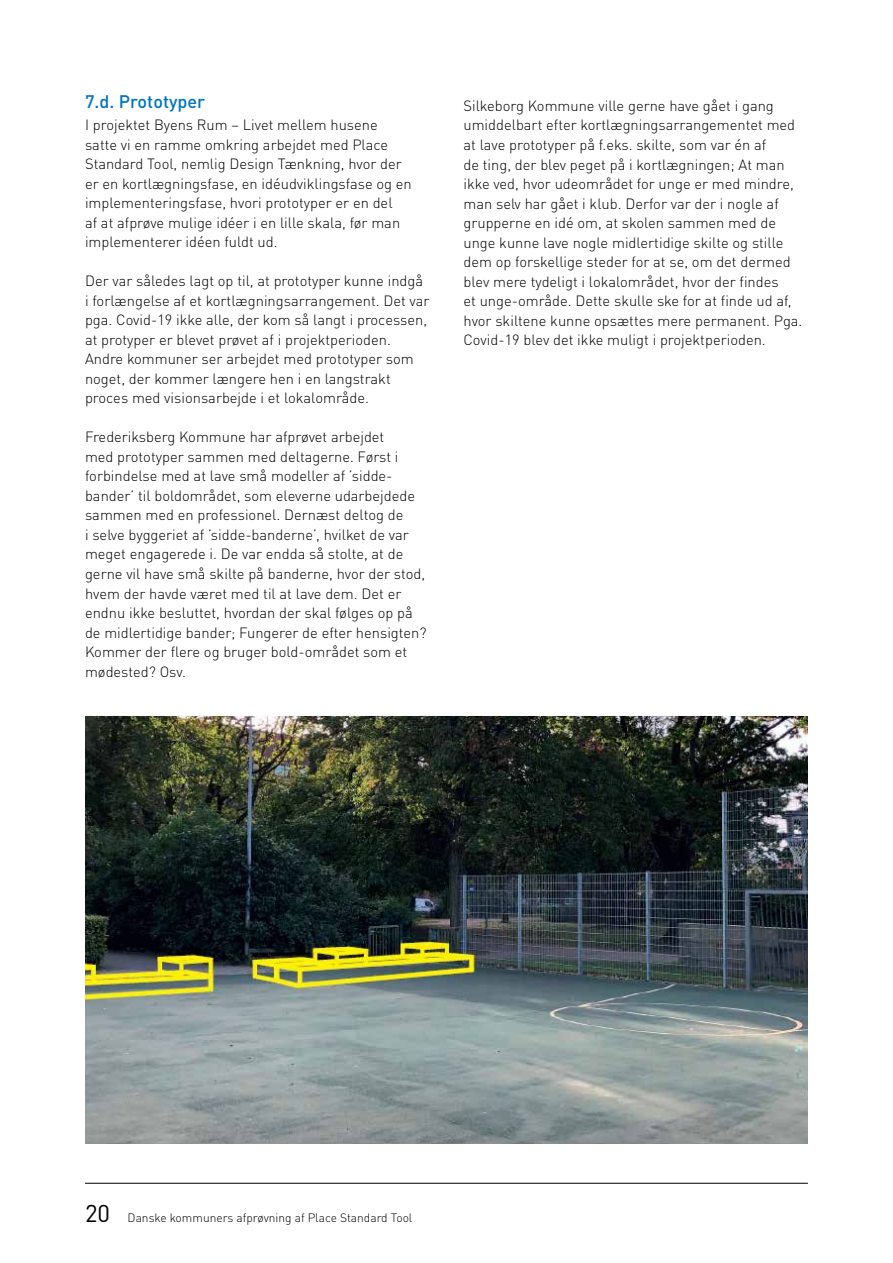
<style>
.page{position:relative;width:893px;height:1263px;background:#fff}
.page>*{position:absolute;margin:0;border:0;box-sizing:border-box;transform-origin:0 0}
.t1{font:500 18px "DIN Pro";color:#0075bc}
.t2{font:300 14.7px/19.5px "DIN Pro";color:#000}
.t3{font:300 12px "DIN Pro";color:#000}
.s1{font-family:"DIN Round Pro";font-weight:400;font-size:24px}
</style>
<div class="page">
<img style="left:85px;top:715px;width:723px;height:429px">
<hr style="left:85px;top:1183px;width:723px;height:1px;background:#000">
<p class="t1" style="left:85px;top:87px;width:122px">7.d. Prototyper</p>
<p class="t2" style="left:85px;top:114px;width:328px">I projektet Byens Rum – Livet mellem husene satte vi en ramme omkring arbejdet med Place Standard Tool, nemlig Design Tænkning, hvor der er en kortlægningsfase, en idéudviklingsfase og en implementeringsfase, hvori prototyper er en del<br>af at afprøve mulige idéer i en lille skala, før man implementerer idéen fuldt ud.</p>
<p class="t2" style="left:85px;top:270px;width:346px">Der var således lagt op til, at prototyper kunne indgå i forlængelse af et kortlægningsarrangement. Det var pga. Covid-19 ikke alle, der kom så langt i processen, at protyper er blevet prøvet af i projektperioden.<br>Andre kommuner ser arbejdet med prototyper som noget, der kommer længere hen i en langstrakt proces med visionsarbejde i et lokalområde.</p>
<p class="t2" style="left:85px;top:426px;width:343px">Frederiksberg Kommune har afprøvet arbejdet<br>med prototyper sammen med deltagerne. Først i forbindelse med at lave små modeller af ’sidde&shy;bander’ til boldområdet, som eleverne udarbejdede sammen med en professionel. Dernæst deltog de<br>i selve byggeriet af ’sidde-banderne’, hvilket de var meget engagerede i. De var endda så stolte, at de gerne vil have små skilte på banderne, hvor der stod, hvem der havde været med til at lave dem. Det er endnu ikke besluttet, hvordan der skal følges op på de midlertidige bander; Fungerer de efter hensigten?<br>Kommer der flere og bruger bold-området som et mødested? Osv.</p>
<p class="t2" style="left:463px;top:95px;width:340px">Silkeborg Kommune ville gerne have gået i gang umiddelbart efter kortlægningsarrangementet med at lave prototyper på f.eks. skilte, som var én af<br>de ting, der blev peget på i kortlægningen; At man ikke ved, hvor udeområdet for unge er med mindre, man selv har gået i klub. Derfor var der i nogle af grupperne en idé om, at skolen sammen med de unge kunne lave nogle midlertidige skilte og stille dem op forskellige steder for at se, om det dermed blev mere tydeligt i lokalområdet, hvor der findes<br>et unge-område. Dette skulle ske for at finde ud af, hvor skiltene kunne opsættes mere permanent. Pga.<br>Covid-19 blev det ikke muligt i projektperioden.</p>
<p class="t3" style="left:85px;top:1208px;width:329px"><span class="s1">20</span> Danske kommuners afprøvning af Place Standard Tool</p>
</div>
